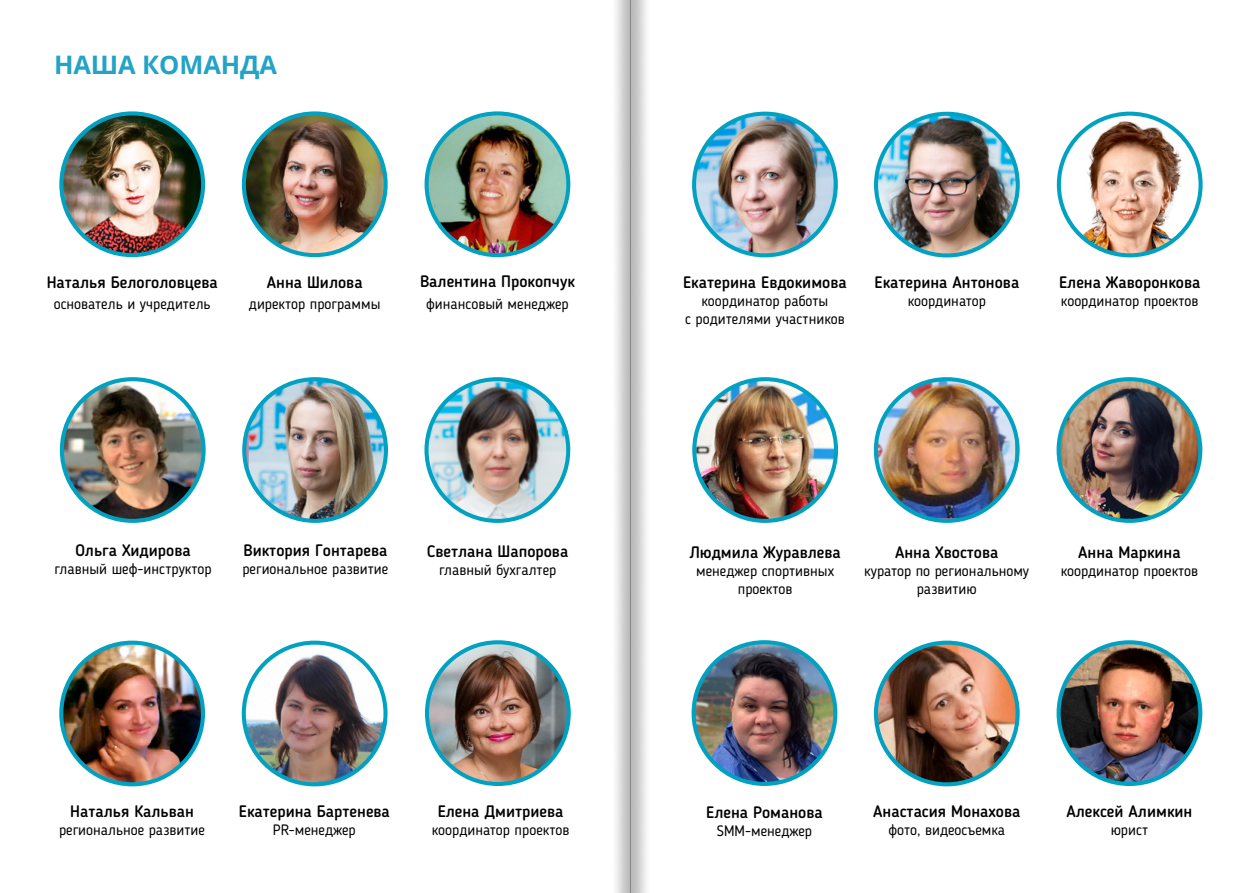
<style>
.page{position:relative;width:1259px;height:893px;background:#fff}
.page>*{position:absolute;margin:0;border:0;box-sizing:border-box;transform-origin:0 0}
.t1{font:700 25.5px "Open Sans";letter-spacing:-.005em;color:#23a3c5}
.t2{font:500 16.5px "Blogger Sans";color:#000}
.t3{font:15px/18px "Blogger Sans";color:#000;text-align:center}
</style>
<div class="page">
<img style="left:616px;top:0;width:31px;height:893px">
<img style="left:1061px;top:643px;width:139px;height:141px">
<div style="left:1056px;top:640px;width:146px;height:146px;border:4px solid #00a1c1;border-radius:50%"></div>
<img style="left:876px;top:643px;width:141px;height:141px;border-radius:71px">
<div style="left:874px;top:641px;width:145px;height:145px;border:4px solid #00a1c1;border-radius:50%"></div>
<img style="left:1058px;top:379px;width:142px;height:142px;border-radius:71px">
<div style="left:1056px;top:377px;width:146px;height:146px;border:4px solid #00a1c1;border-radius:50%"></div>
<img style="left:876px;top:379px;width:139px;height:139px">
<div style="left:874px;top:377px;width:145px;height:146px;border:4px solid #00a1c1;border-radius:50%"></div>
<img style="left:249px;top:380px;width:137px;height:139px">
<div style="left:242px;top:377px;width:146px;height:146px;border:4px solid #00a1c1;border-radius:50%"></div>
<img style="left:244px;top:643px;width:141px;height:141px;border-radius:71px">
<div style="left:242px;top:641px;width:145px;height:145px;border:4px solid #00a1c1;border-radius:50%"></div>
<img style="left:427px;top:642px;width:142px;height:142px;border-radius:71px">
<div style="left:425px;top:640px;width:146px;height:146px;border:4px solid #00a1c1;border-radius:50%"></div>
<img style="left:876px;top:115px;width:141px;height:140px">
<div style="left:874px;top:112px;width:145px;height:145px;border:4px solid #00a1c1;border-radius:50%"></div>
<img style="left:694px;top:115px;width:139px;height:140px">
<div style="left:692px;top:112px;width:146px;height:145px;border:4px solid #00a1c1;border-radius:50%"></div>
<img style="left:1059px;top:114px;width:141px;height:141px;border-radius:71px">
<div style="left:1057px;top:112px;width:145px;height:145px;border:4px solid #00a1c1;border-radius:50%"></div>
<img style="left:693px;top:642px;width:142px;height:142px;border-radius:71px">
<div style="left:691px;top:640px;width:146px;height:146px;border:4px solid #00a1c1;border-radius:50%"></div>
<img style="left:694px;top:379px;width:142px;height:142px;border-radius:71px">
<div style="left:692px;top:377px;width:146px;height:146px;border:4px solid #00a1c1;border-radius:50%"></div>
<img style="left:61px;top:643px;width:142px;height:141px;border-radius:71px">
<div style="left:59px;top:641px;width:146px;height:145px;border:4px solid #00a1c1;border-radius:50%"></div>
<img style="left:62px;top:379px;width:142px;height:142px;border-radius:71px">
<div style="left:60px;top:377px;width:146px;height:146px;border:4px solid #00a1c1;border-radius:50%"></div>
<img style="left:429px;top:380px;width:139px;height:141px">
<div style="left:424px;top:377px;width:146px;height:146px;border:4px solid #00a1c1;border-radius:50%"></div>
<img style="left:244px;top:113px;width:141px;height:142px;border-radius:71px">
<div style="left:242px;top:111px;width:146px;height:146px;border:4px solid #00a1c1;border-radius:50%"></div>
<img style="left:426px;top:113px;width:142px;height:142px;border-radius:71px">
<div style="left:424px;top:111px;width:146px;height:146px;border:4px solid #00a1c1;border-radius:50%"></div>
<img style="left:61px;top:113px;width:142px;height:142px;border-radius:71px">
<div style="left:59px;top:111px;width:146px;height:146px;border:4px solid #00a1c1;border-radius:50%"></div>
<h1 class="t1" style="left:54px;top:46px;width:225px">НАША КОМАНДА</h1>
<p class="t2" style="left:47px;top:272px;width:173px">Наталья Белоголовцева</p>
<p class="t3" style="left:54px;top:295px;width:158px">основатель и учредитель</p>
<p class="t2" style="left:267px;top:272px;width:97px">Анна Шилова</p>
<p class="t3" style="left:249px;top:295px;width:133px">директор программы</p>
<p class="t2" style="left:420px;top:271px;width:156px">Валентина Прокопчук</p>
<p class="t3" style="left:426px;top:295px;width:144px">финансовый менеджер</p>
<p class="t2" style="left:683px;top:272px;width:165px">Екатерина Евдокимова</p>
<p class="t3" style="left:685px;top:292px;width:161px">координатор работы<br>с родителями участников</p>
<p class="t2" style="left:874px;top:272px;width:146px">Екатерина Антонова</p>
<p class="t3" style="left:907px;top:292px;width:80px">координатор</p>
<p class="t2" style="left:1059px;top:272px;width:143px">Елена Жаворонкова</p>
<p class="t3" style="left:1061px;top:292px;width:139px">координатор проектов</p>
<p class="t2" style="left:75px;top:541px;width:117px">Ольга Хидирова</p>
<p class="t3" style="left:54px;top:560px;width:159px">главный шеф-инструктор</p>
<p class="t2" style="left:243px;top:541px;width:145px">Виктория Гонтарева</p>
<p class="t3" style="left:242px;top:560px;width:147px">региональное развитие</p>
<p class="t2" style="left:427px;top:542px;width:143px">Светлана Шапорова</p>
<p class="t3" style="left:439px;top:561px;width:119px">главный бухгалтер</p>
<p class="t2" style="left:689px;top:542px;width:153px">Людмила Журавлева</p>
<p class="t3" style="left:696px;top:561px;width:140px">менеджер спортивных проектов</p>
<p class="t2" style="left:895px;top:542px;width:105px">Анна Хвостова</p>
<p class="t3" style="left:864px;top:561px;width:166px">куратор по региональному развитию</p>
<p class="t2" style="left:1078px;top:542px;width:104px">Анна Маркина</p>
<p class="t3" style="left:1060px;top:561px;width:139px">координатор проектов</p>
<p class="t2" style="left:70px;top:801px;width:125px">Наталья Кальван</p>
<p class="t3" style="left:59px;top:820px;width:147px">региональное развитие</p>
<p class="t2" style="left:239px;top:801px;width:153px">Екатерина Бартенева</p>
<p class="t3" style="left:273px;top:820px;width:84px">PR-менеджер</p>
<p class="t2" style="left:438px;top:801px;width:127px">Елена Дмитриева</p>
<p class="t3" style="left:432px;top:820px;width:139px">координатор проектов</p>
<p class="t2" style="left:706px;top:802px;width:118px">Елена Романова</p>
<p class="t3" style="left:717px;top:821px;width:97px">SMM-менеджер</p>
<p class="t2" style="left:873px;top:801px;width:149px">Анастасия Монахова</p>
<p class="t3" style="left:888px;top:821px;width:118px">фото, видеосъемка</p>
<p class="t2" style="left:1066px;top:801px;width:127px">Алексей Алимкин</p>
<p class="t3" style="left:1110px;top:820px;width:39px">юрист</p>
</div>
